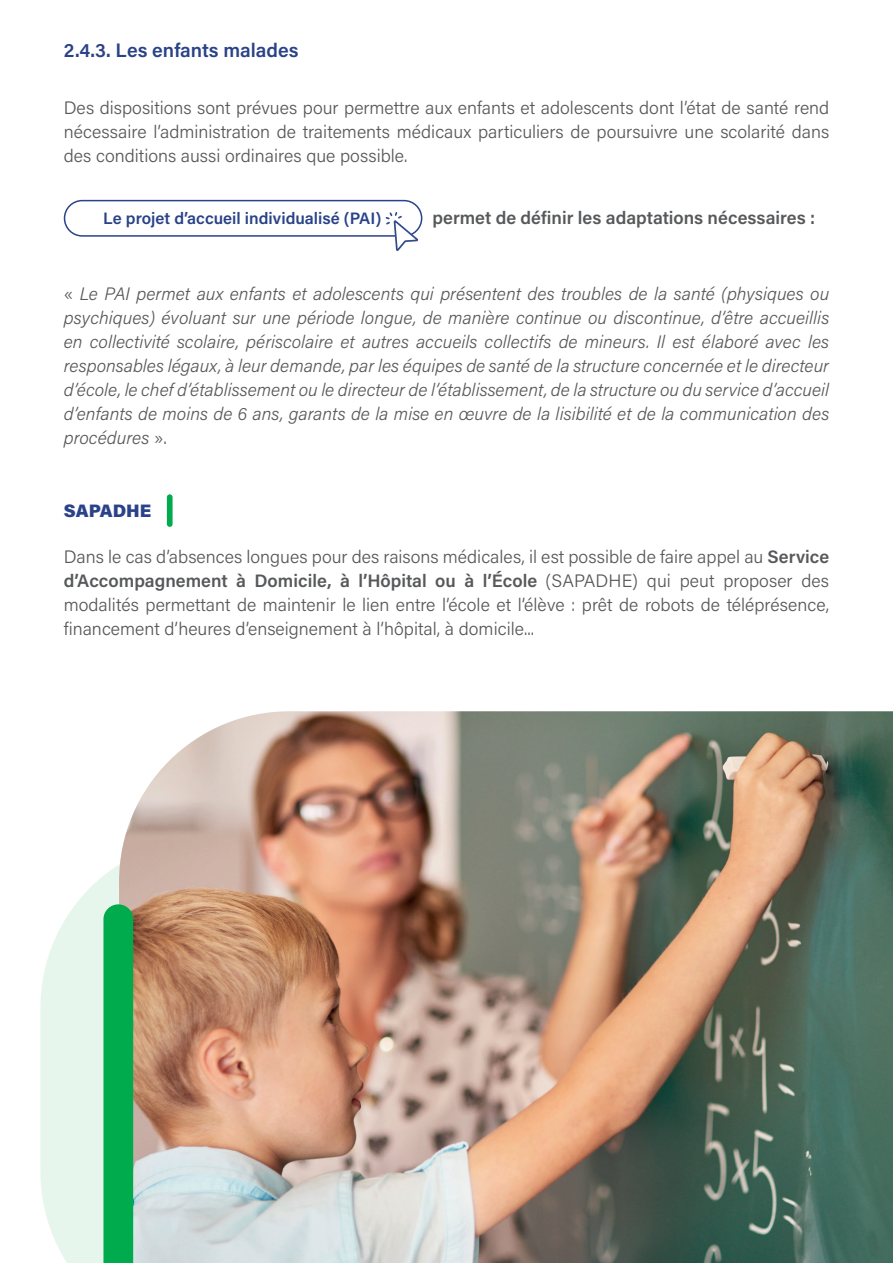
<style>
.page{position:relative;width:893px;height:1263px;background:#fff}
.page>*{position:absolute;margin:0;border:0;box-sizing:border-box;transform-origin:0 0}
.t1{font:600 19.5px "Acumin Pro";color:#2a4288}
.t2{font:italic 300 18px/24px "Acumin Pro";color:#57585a;text-align:justify}
.t3{font:300 18px/24px "Acumin Pro";color:#57585a;text-align:justify}
.t4{font:600 18px "Acumin Pro";color:#57585a}
.t5{font:900 18px "Acumin Pro";color:#2a4288}
.t6{font:600 16.5px "Acumin Pro";color:#2a4288}
.s1{font-style:normal}
.s2{font-weight:600}
</style>
<div class="page">
<svg style="left:40px;top:865px;width:79px;height:398px;fill:#e6f6ed"></svg>
<img style="left:119px;top:711px;width:774px;height:552px">
<svg style="left:103px;top:904px;width:30px;height:359px;background:#09ad53"></svg>
<div style="left:64px;top:200px;width:358px;height:37px;border:2px solid #2a4288;border-radius:18px"></div>
<svg style="left:384px;top:211px;width:35px;height:39px"></svg>
<div style="left:167px;top:494px;width:6px;height:33px;background:#00ab4d;border-radius:3px"></div>
<p class="t1" style="left:64px;top:36px;width:236px">2.4.3. Les enfants malades</p>
<p class="t3" style="left:64px;top:95px;width:767px">Des dispositions sont prévues pour permettre aux enfants et adolescents dont l’état de santé rend nécessaire l’administration de traitements médicaux particuliers de poursuivre une scolarité dans des conditions aussi ordinaires que possible.</p>
<p class="t6" style="left:103px;top:207px;width:279px">Le projet d’accueil individualisé (PAI)</p>
<p class="t4" style="left:432px;top:205px;width:384px">permet de définir les adaptations nécessaires :</p>
<p class="t2" style="left:64px;top:281px;width:767px"><span class="s1">«</span> Le PAI permet aux enfants et adolescents qui présentent des troubles de la santé (physiques ou psychiques) évoluant sur une période longue, de manière continue ou discontinue, d’être accueillis en collectivité scolaire, périscolaire et autres accueils collectifs de mineurs. Il est élaboré avec les responsables légaux, à leur demande, par les équipes de santé de la structure concernée et le directeur d’école, le chef d’établissement ou le directeur de l’établissement, de la structure ou du service d’accueil d’enfants de moins de 6 ans, garants de la mise en œuvre de la lisibilité et de la communication des procédures <span class="s1">».</span></p>
<p class="t5" style="left:64px;top:498px;width:89px">SAPADHE</p>
<p class="t3" style="left:64px;top:544px;width:767px">Dans le cas d’absences longues pour des raisons médicales, il est possible de faire appel au <span class="s2">Service d’Accompagnement à Domicile, à l’Hôpital ou à l’École</span> (SAPADHE) qui peut proposer des modalités permettant de maintenir le lien entre l’école et l’élève : prêt de robots de téléprésence, financement d’heures d’enseignement à l’hôpital, à domicile...</p>
</div>
